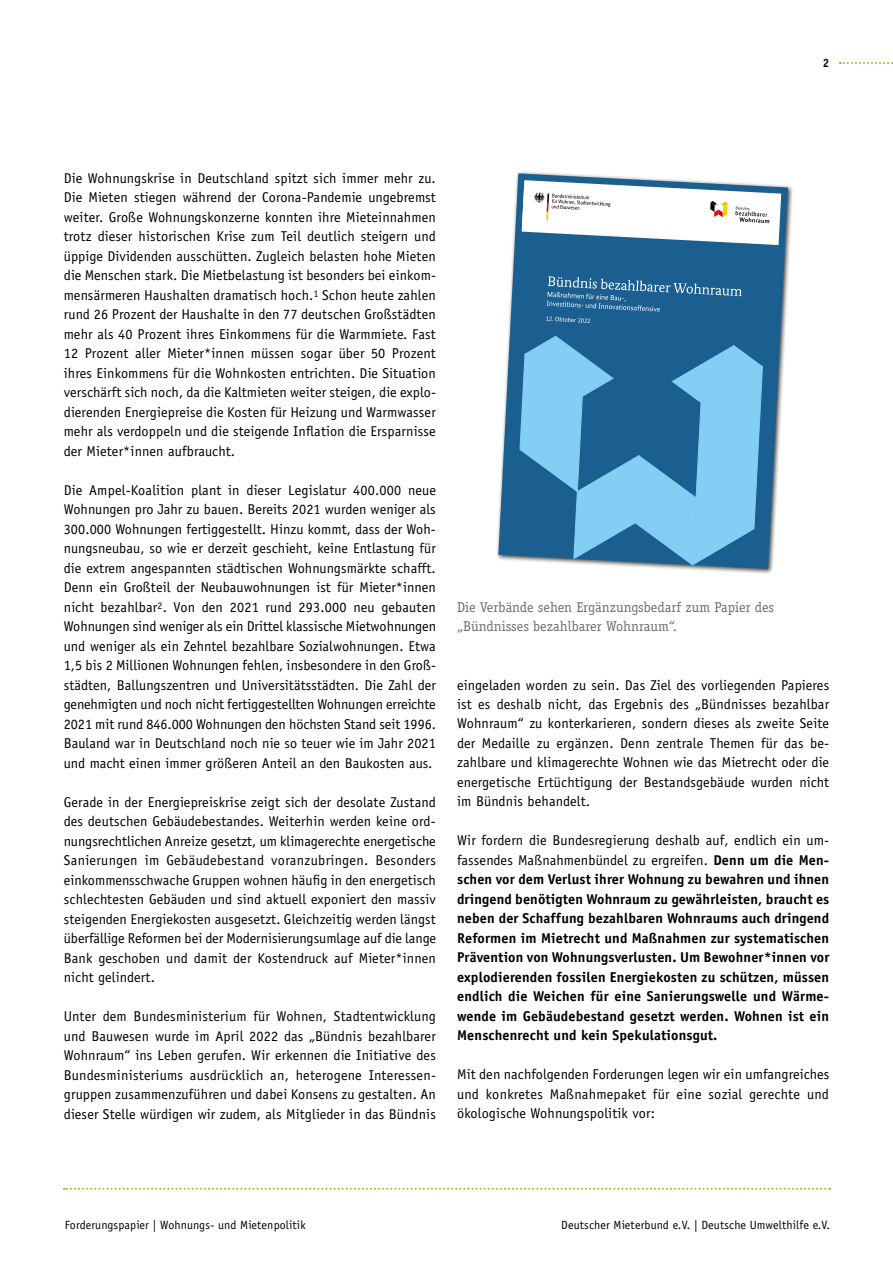
<style>
.page{position:relative;width:893px;height:1263px;background:#fff}
.page>*{position:absolute;margin:0;border:0;box-sizing:border-box;transform-origin:0 0}
.t1{font:14.25px/19.5px "Officina Sans";letter-spacing:.01em;color:#000;text-align:justify}
.t2{font:700 14.25px/19.5px "Officina Sans";letter-spacing:.01em;color:#000;text-align:justify}
.t3{font:14.25px/19.5px "Officina Serif";color:#706f6f}
.t4{font:12px "Officina Sans";letter-spacing:.01em;color:#000}
.t5{font:700 12px "Officina Sans";color:#000;scale:.95 1}
.s1{font-weight:400}
</style>
<div class="page">
<svg style="left:840px;top:62px;width:53px;height:2px"></svg>
<svg style="left:64px;top:1188px;width:766px;height:2px"></svg>
<div style="left:496px;top:171px;width:298px;height:404px;background:#000;opacity:.75"></div>
<svg style="left:498px;top:173px;width:290px;height:396px;fill:#1b5f90"></svg>
<svg style="left:522px;top:180px;width:259px;height:65px"></svg>
<svg style="left:520px;top:336px;width:243px;height:229px;background:#5299c3"></svg>
<svg style="left:546px;top:276px;width:196px;height:47px;background:#2e6c99"></svg>
<p class="t5" style="left:823px;top:55px;width:8px">2</p>
<p class="t1" style="left:64px;top:168px;width:374px">Die Wohnungskrise in Deutschland spitzt sich immer mehr zu.<br>Die Mieten stiegen während der Corona-Pandemie ungebremst weiter. Große Wohnungskonzerne konnten ihre Mieteinnahmen trotz dieser historischen Krise zum Teil deutlich steigern und üppige Dividenden ausschütten. Zugleich belasten hohe Mieten die Menschen stark. Die Mietbelastung ist besonders bei einkom&shy;mensärmeren Haushalten dramatisch hoch.<sup>1</sup> Schon heute zahlen rund 26 Prozent der Haushalte in den 77 deutschen Großstädten mehr als 40 Prozent ihres Einkommens für die Warmmiete. Fast 12 Prozent aller Mieter*innen müssen sogar über 50 Prozent ihres Einkommens für die Wohnkosten entrichten. Die Situation verschärft sich noch, da die Kaltmieten weiter steigen, die explo&shy;dierenden Energiepreise die Kosten für Heizung und Warmwasser mehr als verdoppeln und die steigende Inflation die Ersparnisse der Mieter*innen aufbraucht.</p>
<p class="t1" style="left:64px;top:480px;width:374px">Die Ampel-Koalition plant in dieser Legislatur 400.000 neue Wohnungen pro Jahr zu bauen. Bereits 2021 wurden weniger als 300.000 Wohnungen fertiggestellt. Hinzu kommt, dass der Woh&shy;nungsneubau, so wie er derzeit geschieht, keine Entlastung für die extrem angespannten städtischen Wohnungsmärkte schafft.<br>Denn ein Großteil der Neubauwohnungen ist für Mieter*innen nicht bezahlbar<sup>2</sup>. Von den 2021 rund 293.000 neu gebauten Wohnungen sind weniger als ein Drittel klassische Mietwohnungen und weniger als ein Zehntel bezahlbare Sozialwohnungen. Etwa 1,5 bis 2 Millionen Wohnungen fehlen, insbesondere in den Groß&shy;städten, Ballungszentren und Universitätsstädten. Die Zahl der genehmigten und noch nicht fertiggestellten Wohnungen erreichte 2021 mit rund 846.000 Wohnungen den höchsten Stand seit 1996.<br>Bauland war in Deutschland noch nie so teuer wie im Jahr 2021 und macht einen immer größeren Anteil an den Baukosten aus.</p>
<p class="t1" style="left:64px;top:792px;width:374px">Gerade in der Energiepreiskrise zeigt sich der desolate Zustand des deutschen Gebäudebestandes. Weiterhin werden keine ord&shy;nungsrechtlichen Anreize gesetzt, um klimagerechte energetische Sanierungen im Gebäudebestand voranzubringen. Besonders einkommensschwache Gruppen wohnen häufig in den energetisch schlechtesten Gebäuden und sind aktuell exponiert den massiv steigenden Energiekosten ausgesetzt. Gleichzeitig werden längst überfällige Reformen bei der Modernisierungsumlage auf die lange Bank geschoben und damit der Kostendruck auf Mieter*innen nicht gelindert.</p>
<p class="t1" style="left:64px;top:1006px;width:374px">Unter dem Bundesministerium für Wohnen, Stadtentwicklung und Bauwesen wurde im April 2022 das „Bündnis bezahlbarer Wohnraum“ ins Leben gerufen. Wir erkennen die Initiative des Bundesministeriums ausdrücklich an, heterogene Interessen&shy;gruppen zusammenzuführen und dabei Konsens zu gestalten. An dieser Stelle würdigen wir zudem, als Mitglieder in das Bündnis</p>
<p class="t3" style="left:457px;top:597px;width:319px">Die Verbände sehen Ergänzungsbedarf zum Papier des „Bündnisses bezahlbarer Wohnraum“.</p>
<p class="t1" style="left:457px;top:675px;width:374px">eingeladen worden zu sein. Das Ziel des vorliegenden Papieres ist es deshalb nicht, das Ergebnis des „Bündnisses bezahlbar Wohnraum“ zu konterkarieren, sondern dieses als zweite Seite der Medaille zu ergänzen. Denn zentrale Themen für das be&shy;zahlbare und klimagerechte Wohnen wie das Mietrecht oder die energetische Ertüchtigung der Bestandsgebäude wurden nicht im Bündnis behandelt.</p>
<p class="t2" style="left:457px;top:831px;width:374px"><span class="s1">Wir fordern die Bundesregierung deshalb auf, endlich ein um&shy;fassendes Maßnahmenbündel zu ergreifen.</span> Denn um die Men&shy;schen vor dem Verlust ihrer Wohnung zu bewahren und ihnen dringend benötigten Wohnraum zu gewährleisten, braucht es neben der Schaffung bezahlbaren Wohnraums auch dringend Reformen im Mietrecht und Maßnahmen zur systematischen Prävention von Wohnungsverlusten. Um Bewohner*innen vor explodierenden fossilen Energiekosten zu schützen, müssen endlich die Weichen für eine Sanierungswelle und Wärme&shy;wende im Gebäudebestand gesetzt werden. Wohnen ist ein Menschenrecht und kein Spekulationsgut.</p>
<p class="t1" style="left:457px;top:1065px;width:374px">Mit den nachfolgenden Forderungen legen wir ein umfangreiches und konkretes Maßnahmepaket für eine sozial gerechte und ökologische Wohnungspolitik vor:</p>
<p class="t4" style="left:65px;top:1218px;width:242px">Forderungspapier | Wohnungs- und Mietenpolitik</p>
<p class="t4" style="left:561px;top:1218px;width:270px">Deutscher Mieterbund e.V. | Deutsche Umwelthilfe e.V.</p>
</div>
